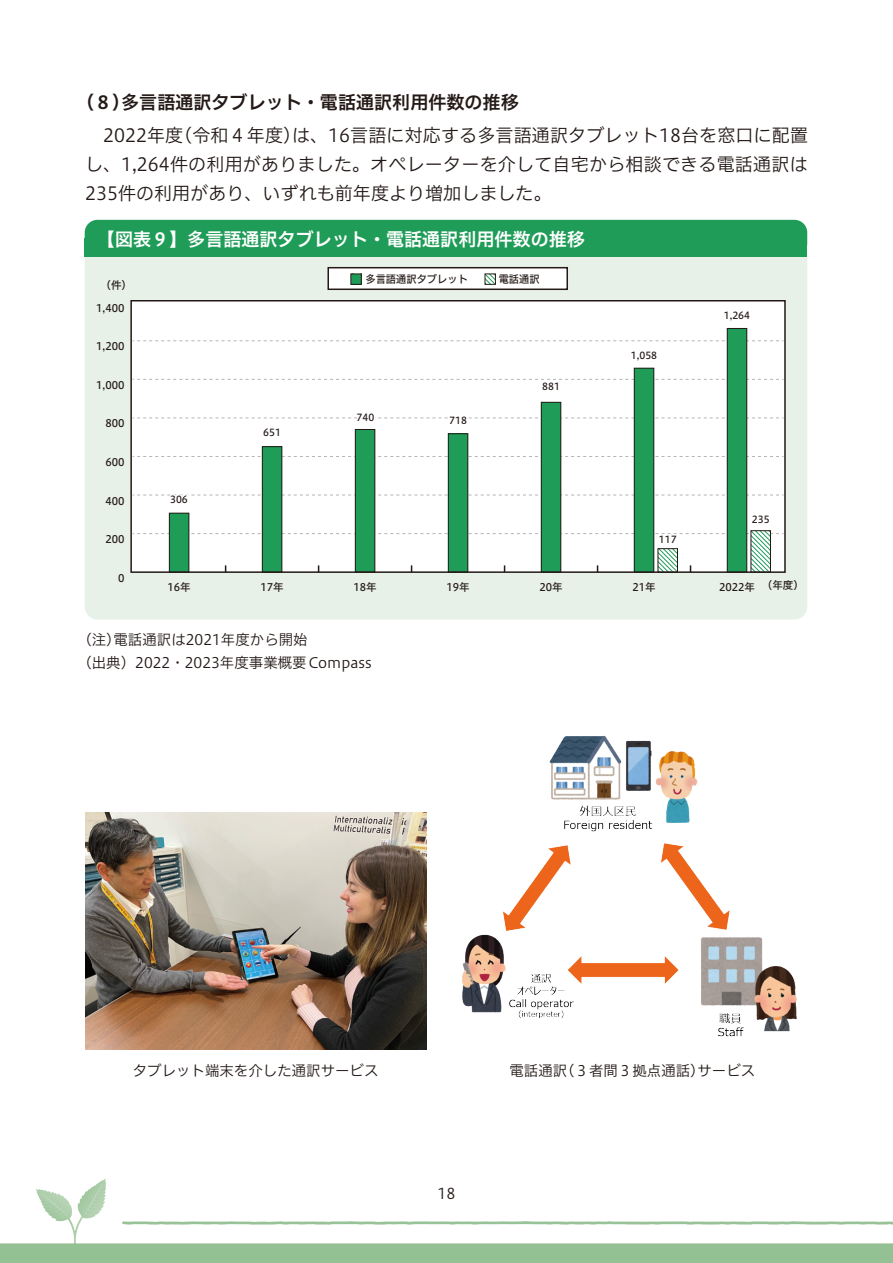
<style>
.page{position:relative;width:893px;height:1263px;background:#fff}
.page>*{position:absolute;margin:0;border:0;box-sizing:border-box;transform-origin:0 0}
.ベタ組み用_A_T_1-0_5{font:18px/28.7px "Hiragino UD Sans F Std N W3";color:#231916;text-align:justify}
.t1{font:18px "Hiragino UD Sans F Std N W6";color:#fff}
.ベタ組み用_A_T_見出し{font:18px "Hiragino UD Sans F Std N W6";color:#231916}
.t2{font:14.85px "Hiragino UD Sans F Std N W3";color:#231916}
.ベタ組み用_A_T{font:14.4px "Hiragino UD Sans F Std N W3";color:#231916}
.t3{font:10.5px "Hiragino UD Sans F Std N W5";color:#231916}
.t4{font:9.75px "Hiragino UD Sans F Std N W5";color:#231916}
</style>
<div class="page">
<img style="left:0;top:219px;width:893px;height:1044px">
<img style="left:85px;top:812px;width:341px;height:238px">
<img style="left:457px;top:731px;width:351px;height:317px">
<div style="left:85px;top:238px;width:722px;height:382px;background:#e8f1e7;border-radius:13px"></div>
<div style="left:85px;top:220px;width:722px;height:36px;background:#1f9c58;border-radius:13px"></div>
<div style="left:85px;top:238px;width:722px;height:18px;background:#1f9c58"></div>
<div style="left:131px;top:301px;width:654px;height:271px;background:#fff"></div>
<div style="left:328px;top:268px;width:239px;height:21px;background:#fff"></div>
<div style="left:327px;top:267px;width:241px;height:23px;border:2px solid #231916"></div>
<div style="left:351px;top:274px;width:10px;height:10px;background:#1f9c58"></div>
<div style="left:350px;top:274px;width:12px;height:11px;border:1px solid #231916"></div>
<svg style="left:487px;top:276px;width:7px;height:7px"></svg>
<div style="left:485px;top:274px;width:11px;height:11px;border:1px solid #231916"></div>
<svg style="left:133px;top:456px;width:650px;height:1px"></svg>
<svg style="left:133px;top:340px;width:650px;height:1px"></svg>
<div style="left:262px;top:447px;width:20px;height:125px;background:#1f9c58"></div>
<div style="left:262px;top:446px;width:20px;height:126px;border:1px solid #231916"></div>
<div style="left:355px;top:429px;width:20px;height:143px;background:#1f9c58"></div>
<div style="left:355px;top:429px;width:20px;height:143px;border:1px solid #231916"></div>
<div style="left:448px;top:434px;width:20px;height:138px;background:#1f9c58"></div>
<div style="left:448px;top:433px;width:20px;height:139px;border:1px solid #231916"></div>
<div style="left:541px;top:402px;width:20px;height:170px;background:#1f9c58"></div>
<div style="left:541px;top:402px;width:20px;height:170px;border:1px solid #231916"></div>
<div style="left:634px;top:368px;width:20px;height:204px;background:#1f9c58"></div>
<div style="left:634px;top:368px;width:20px;height:204px;border:1px solid #231916"></div>
<div style="left:727px;top:328px;width:20px;height:244px;background:#1f9c58"></div>
<div style="left:727px;top:328px;width:20px;height:244px;border:1px solid #231916"></div>
<div style="left:130px;top:300px;width:656px;height:273px;border:2px solid #231916"></div>
<svg style="left:133px;top:491px;width:650px;height:15px"></svg>
<svg style="left:133px;top:404px;width:650px;height:36px"></svg>
<svg style="left:133px;top:379px;width:650px;height:14px"></svg>
<svg style="left:722px;top:302px;width:31px;height:1px"></svg>
<svg style="left:133px;top:513px;width:650px;height:59px"></svg>
<p class="ベタ組み用_A_T_見出し" style="left:76px;top:89px;width:444px">（８）多言語通訳タブレット・電話通訳利用件数の推移</p>
<p class="ベタ組み用_A_T_1-0_5" style="left:85px;top:120px;width:724px;text-indent:18px">2022年度（令和４年度）は、16言語に対応する多言語通訳タブレット18台を窓口に配置し、1,264件の利用がありました。オペレーターを介して自宅から相談できる電話通訳は235件の利用があり、いずれも前年度より増加しました。</p>
<p class="t1" style="left:97px;top:225px;width:489px">【図表１９ 多言語通訳タブレット・電話通訳利用件数の推移</p>
<p class="t1" style="left:169px;top:225px;width:191px">】区内外国人人口の推移</p>
<p class="t3" style="left:101px;top:277px;width:33px">（件）</p>
<p class="t3" style="left:96px;top:300px;width:30px">1,400</p>
<p class="t3" style="left:96px;top:338px;width:30px">1,200</p>
<p class="t3" style="left:96px;top:377px;width:30px">1,000</p>
<p class="t3" style="left:105px;top:415px;width:21px">800</p>
<p class="t3" style="left:105px;top:454px;width:21px">600</p>
<p class="t3" style="left:105px;top:493px;width:21px">400</p>
<p class="t3" style="left:105px;top:531px;width:21px">200</p>
<p class="t3" style="left:118px;top:570px;width:8px">0</p>
<p class="t4" style="left:170px;top:492px;width:19px">306</p>
<p class="t4" style="left:263px;top:425px;width:19px">651</p>
<p class="t3" style="left:365px;top:271px;width:176px">多言語通訳タブレット　　　電話通訳</p>
<p class="t4" style="left:357px;top:410px;width:19px">740</p>
<p class="t4" style="left:449px;top:412px;width:19px">718</p>
<p class="t4" style="left:542px;top:379px;width:19px">881</p>
<p class="t4" style="left:631px;top:347px;width:28px">1,058</p>
<p class="t4" style="left:659px;top:532px;width:19px">117</p>
<p class="t3" style="left:167px;top:579px;width:25px">16年</p>
<p class="t3" style="left:260px;top:579px;width:25px">17年</p>
<p class="t3" style="left:353px;top:579px;width:25px">18年</p>
<p class="t3" style="left:446px;top:579px;width:25px">19年</p>
<p class="t3" style="left:539px;top:579px;width:25px">20年</p>
<p class="t3" style="left:632px;top:579px;width:25px">21年</p>
<p class="ベタ組み用_A_T" style="left:77px;top:628px;width:232px">（注）電話通訳は2021年度から開始</p>
<p class="ベタ組み用_A_T" style="left:77px;top:652px;width:296px">（出典）2022・2023年度事業概要Compass</p>
<p class="t4" style="left:724px;top:308px;width:28px">1,264</p>
<p class="t4" style="left:752px;top:512px;width:19px">235</p>
<p class="t3" style="left:719px;top:579px;width:86px">2022年 （年度）</p>
<p class="ベタ組み用_A_T" style="left:133px;top:1059px;width:247px">タブレット端末を介した通訳サービス</p>
<p class="ベタ組み用_A_T" style="left:509px;top:1059px;width:247px">電話通訳（３者間３拠点通話）サービス</p>
<p class="t2" style="left:437px;top:1182px;width:20px">18</p>
</div>
